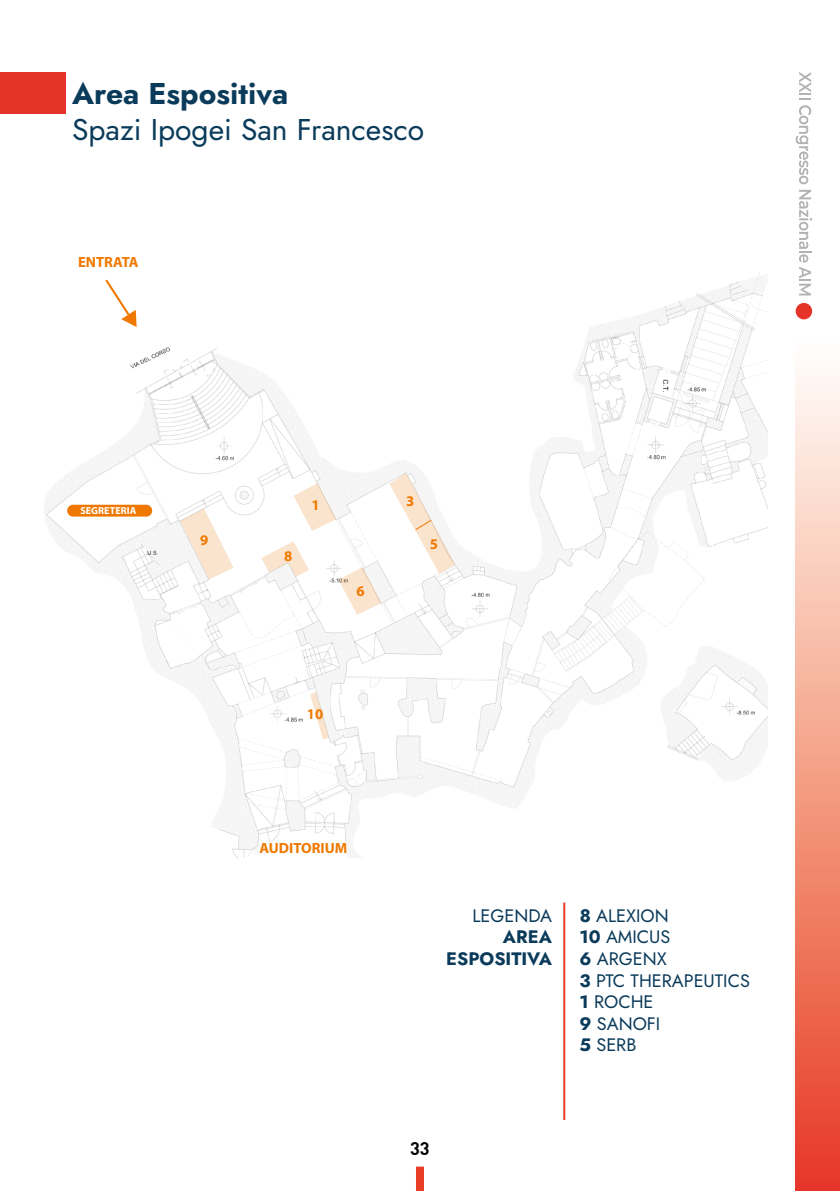
<style>
.page{position:relative;width:840px;height:1191px;background:#fff}
.page>*{position:absolute;margin:0;border:0;box-sizing:border-box;transform-origin:0 0}
.t1{font:30px/36px "Jost";color:#0b3b5b}
.t2{font:18px/21.6px "Jost";color:#0b3b5b}
.t3{font:700 18px "DIN";color:#000}
.t4{font:700 14.8px "Myriad Pro";color:#ef7900}
.t5{font:700 10.2px "Myriad Pro";color:#fff}
</style>
<div class="page">
<div style="left:416px;top:1166px;width:8px;height:25px;background:#e73e25"></div>
<div style="left:795px;top:303px;width:16px;height:16px;background:#e63329;border-radius:50%"></div>
<div style="left:795px;top:340px;width:44px;height:851px;background:linear-gradient(to bottom,#fffff8,#e73a1f)"></div>
<svg style="left:795px;top:72px;width:15px;height:112px"></svg>
<svg style="left:799px;top:190px;width:12px;height:105px"></svg>
<div style="left:0;top:72px;width:65px;height:42px;background:#e63329"></div>
<img style="left:44px;top:272px;width:723px;height:587px">
<svg style="left:105px;top:279px;width:31px;height:48px"></svg>
<div style="left:67px;top:505px;width:85px;height:11px;background:#ef7900;border-radius:6px"></div>
<svg style="left:180px;top:508px;width:53px;height:71px"></svg>
<svg style="left:261px;top:541px;width:48px;height:36px"></svg>
<svg style="left:293px;top:483px;width:43px;height:48px"></svg>
<svg style="left:338px;top:567px;width:43px;height:48px"></svg>
<svg style="left:310px;top:691px;width:19px;height:49px"></svg>
<div style="left:283px;top:842px;width:48px;height:7px;background:#fff;border-radius:4px"></div>
<svg style="left:389px;top:473px;width:66px;height:100px"></svg>
<hr style="left:563px;top:902px;width:2px;height:218px;background:#e73e25">
<h1 class="t1" style="left:72px;top:76px;width:353px">Area Espositiva<br>Spazi Ipogei San Francesco</h1>
<p class="t4" style="left:78px;top:252px;width:62px">ENTRATA</p>
<p class="t5" style="left:80px;top:504px;width:57px">SEGRETERIA</p>
<p class="t4" style="left:200px;top:530px;width:10px">9</p>
<p class="t4" style="left:284px;top:546px;width:10px">8</p>
<p class="t4" style="left:311px;top:495px;width:10px">1</p>
<p class="t4" style="left:356px;top:581px;width:10px">6</p>
<p class="t4" style="left:406px;top:491px;width:10px">3</p>
<p class="t4" style="left:429px;top:534px;width:10px">5</p>
<p class="t4" style="left:306px;top:704px;width:18px">10</p>
<p class="t4" style="left:259px;top:838px;width:89px">AUDITORIUM</p>
<p class="t2" style="left:446px;top:905px;width:107px;text-align:right">LEGENDA<br>AREA<br>ESPOSITIVA</p>
<p class="t2" style="left:579px;top:905px;width:172px">８ ALEXION<br>10 AMICUS<br>6 ARGENX<br>3 PTC THERAPEUTICS<br>1 ROCHE<br>9 SANOFI<br>5 SERB</p>
<p class="t3" style="left:410px;top:1136px;width:21px">33</p>
</div>
